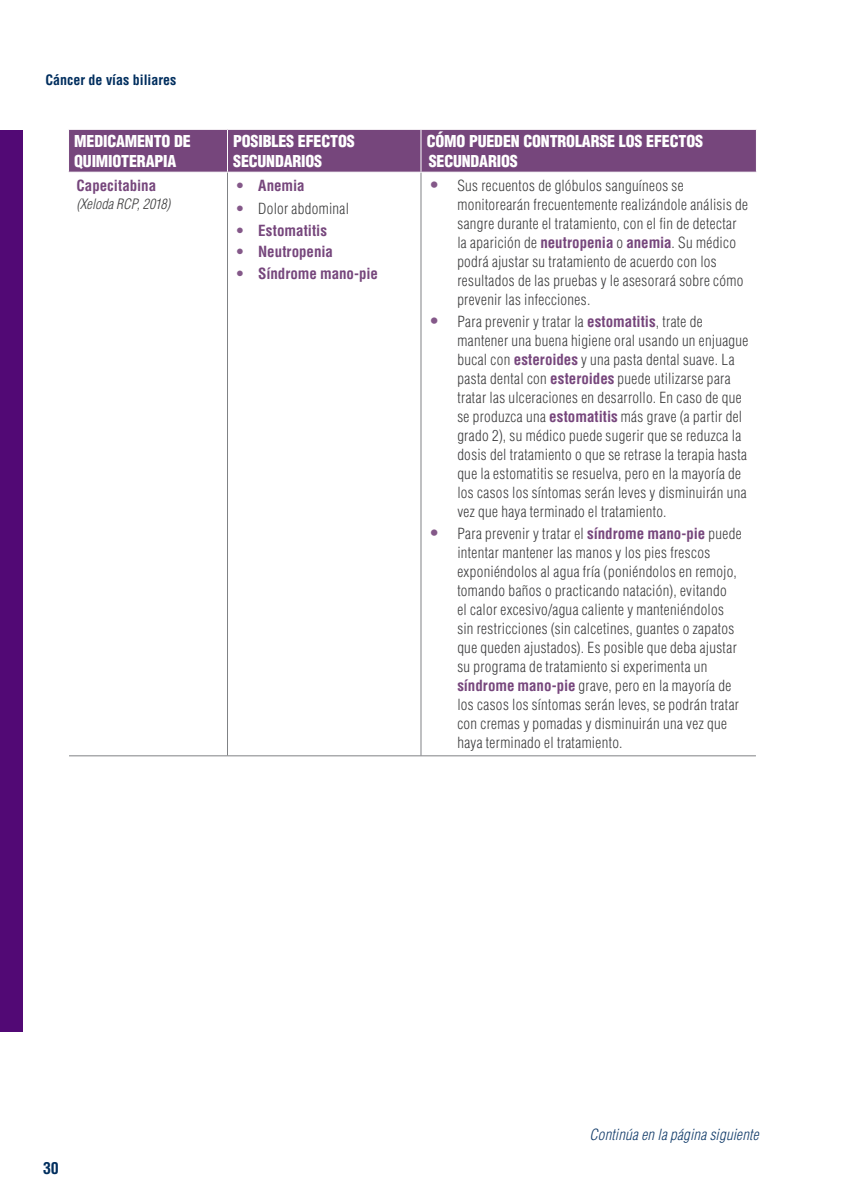
<style>
.page{position:relative;width:842px;height:1191px;background:#fff}
.page>*{position:absolute;margin:0;border:0;box-sizing:border-box;transform-origin:0 0}
.t1{font:900 condensed 16px/20px "Helvetica LT Std";letter-spacing:-.01em;color:#fff}
.t2{font:700 condensed 16px "Helvetica LT Std";color:#002e5e}
.t3{font:300 condensed 15px/19px "Helvetica LT Std";letter-spacing:.025em;color:#3e3e3f}
.t4{font:700 condensed 15px "Helvetica LT Std";letter-spacing:-.005em;color:#76467c}
.t5{font:italic 300 condensed 15px "Helvetica";letter-spacing:.015em;color:#113b69}
.t6{font:700 condensed 14px "Helvetica LT Std";color:#002e5e}
.t7{font:italic 300 condensed 14px "Helvetica";color:#3e3e3f}
.s1{font-size:17px;color:#845889}
.s2{font-weight:700;color:#76467c}
.s3{font-weight:300;color:#845889}
.s4{color:#845889}
</style>
<div class="page">
<div style="left:0;top:130px;width:23px;height:902px;background:#520975"></div>
<div style="left:69px;top:130px;width:687px;height:42px;background:#76467c"></div>
<hr style="left:227px;top:130px;width:1px;height:42px;background:#fff">
<hr style="left:420px;top:130px;width:1px;height:42px;background:#fff">
<hr style="left:227px;top:173px;width:1px;height:582px;background:#808285">
<hr style="left:421px;top:173px;width:1px;height:582px;background:#808285">
<hr style="left:69px;top:755px;width:158px;height:1px;background:#808285">
<hr style="left:227px;top:755px;width:194px;height:1px;background:#808285">
<hr style="left:421px;top:755px;width:335px;height:1px;background:#808285">
<p class="t6" style="left:45px;top:71px;width:133px">Cáncer de vías biliares</p>
<p class="t1" style="left:74px;top:130px;width:118px">MEDICAMENTO DE<br>QUIMIOTERAPIA</p>
<p class="t1" style="left:233px;top:130px;width:123px">POSIBLES EFECTOS<br>SECUNDARIOS</p>
<p class="t1" style="left:427px;top:130px;width:278px">CÓMO PUEDEN CONTROLARSE LOS EFECTOS<br>SECUNDARIOS</p>
<p class="t4" style="left:77px;top:176px;width:81px">Capecitabina</p>
<p class="t7" style="left:77px;top:195px;width:95px">(Xeloda RCP, 2018)</p>
<p class="t3" style="left:457px;top:176px;width:292px;text-indent:-28px"><span class="s1">•</span> Sus recuentos de glóbulos sanguíneos se monitorearán frecuentemente realizándole análisis de sangre durante el tratamiento, con el fin de detectar la aparición de <span class="s2">neutropenia</span> o <span class="s2">anemia</span>. Su médico podrá ajustar su tratamiento de acuerdo con los resultados de las pruebas y le asesorará sobre cómo prevenir las infecciones.</p>
<p class="t3" style="left:457px;top:312px;width:293px;text-indent:-28px"><span class="s1">•</span> Para prevenir y tratar la <span class="s2">estomatitis</span>, trate de mantener una buena higiene oral usando un enjuague bucal con <span class="s2">esteroides</span> y una pasta dental suave. La pasta dental con <span class="s2">esteroides</span> puede utilizarse para tratar las ulceraciones en desarrollo. En caso de que se produzca una <span class="s2">estomatitis</span> más grave (a partir del grado 2), su médico puede sugerir que se reduzca la dosis del tratamiento o que se retrase la terapia hasta que la estomatitis se resuelva, pero en la mayoría de los casos los síntomas serán leves y disminuirán una vez que haya terminado el tratamiento.</p>
<p class="t3" style="left:457px;top:524px;width:286px;text-indent:-28px"><span class="s1">•</span> Para prevenir y tratar el <span class="s2">síndrome mano-pie</span> puede intentar mantener las manos y los pies frescos exponiéndolos al agua fría (poniéndolos en remojo, tomando baños o practicando natación), evitando<br>el calor excesivo/agua caliente y manteniéndolos sin restricciones (sin calcetines, guantes o zapatos que queden ajustados). Es posible que deba ajustar su programa de tratamiento si experimenta un <span class="s2">síndrome mano-pie</span> grave, pero en la mayoría de los casos los síntomas serán leves, se podrán tratar con cremas y pomadas y disminuirán una vez que haya terminado el tratamiento.</p>
<p class="t4" style="left:235px;top:176px;width:71px"><span class="s3">•</span> Anemia</p>
<p class="t3" style="left:235px;top:199px;width:115px"><span class="s4">•</span> Dolor abdominal</p>
<p class="t4" style="left:235px;top:221px;width:93px"><span class="s3">•</span> Estomatitis</p>
<p class="t4" style="left:235px;top:243px;width:99px"><span class="s3">•</span> Neutropenia</p>
<p class="t4" style="left:235px;top:264px;width:144px"><span class="s3">•</span> Síndrome mano-pie</p>
<p class="t2" style="left:43px;top:1158px;width:17px">30</p>
<p class="t5" style="left:589px;top:1125px;width:171px">Continúa en la página siguiente</p>
</div>
